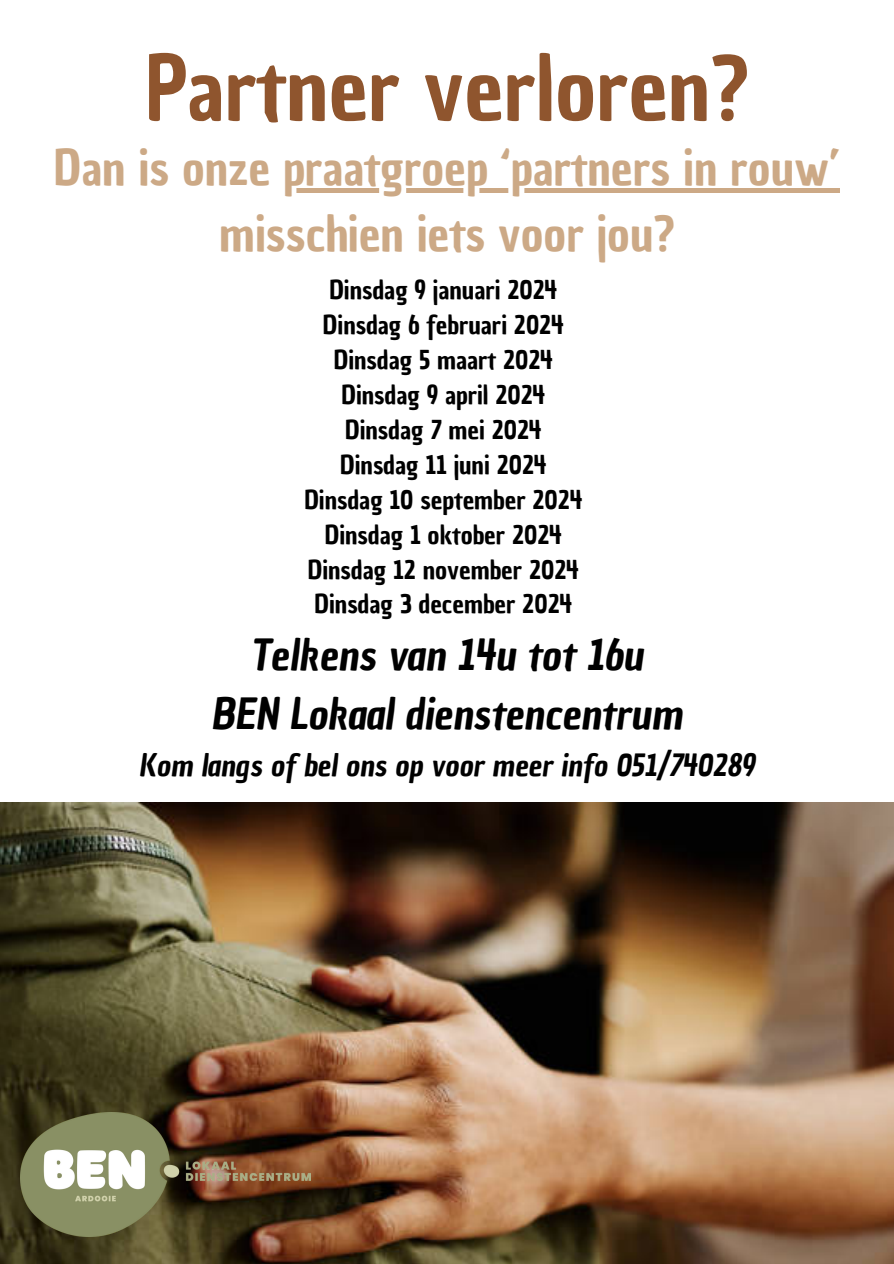
<style>
.page{position:relative;width:894px;height:1264px;background:#fff}
.page>*{position:absolute;margin:0;border:0;box-sizing:border-box;transform-origin:0 0}
.t1{font:87px "Chau Philomene One";color:#8f552e}
.t2{font:48px/66.3px "Chau Philomene One";color:#cca986;text-align:center}
.t3{font:italic 42px "Chau Philomene One";color:#000}
.t4{font:italic 30px "Chau Philomene One";color:#000}
.t5{font:25.5px "Chau Philomene One";color:#000}
</style>
<div class="page">
<img style="left:0;top:803px;width:893px;height:460px">
<img style="left:21px;top:1112px;width:289px;height:124px">
<div style="left:283px;top:188px;width:556px;height:5px;background:#cca986"></div>
<p class="t1" style="left:145px;top:30px;width:604px">Partner verloren?</p>
<p class="t2" style="left:54px;top:135px;width:787px">Dan is onze praatgroep ‘partners in rouw’ misschien iets voor jou?</p>
<p class="t5" style="left:329px;top:273px;width:229px">Dinsdag 9 januari 2024</p>
<p class="t5" style="left:323px;top:308px;width:242px">Dinsdag 6 februari 2024</p>
<p class="t5" style="left:334px;top:343px;width:220px">Dinsdag 5 maart 2024</p>
<p class="t5" style="left:341px;top:378px;width:205px">Dinsdag 9 april 2024</p>
<p class="t5" style="left:345px;top:412px;width:198px">Dinsdag 7 mei 2024</p>
<p class="t5" style="left:340px;top:447px;width:208px">Dinsdag 11 juni 2024</p>
<p class="t5" style="left:304px;top:482px;width:279px">Dinsdag 10 september 2024</p>
<p class="t5" style="left:325px;top:517px;width:238px">Dinsdag 1 oktober 2024</p>
<p class="t5" style="left:308px;top:552px;width:272px">Dinsdag 12 november 2024</p>
<p class="t5" style="left:314px;top:587px;width:259px">Dinsdag 3 december 2024</p>
<p class="t3" style="left:250px;top:627px;width:394px">Telkens van 14u tot 16u</p>
<p class="t3" style="left:211px;top:685px;width:472px">BEN Lokaal dienstencentrum</p>
<p class="t4" style="left:139px;top:745px;width:617px">Kom langs of bel ons op voor meer info 051/740289</p>
</div>
